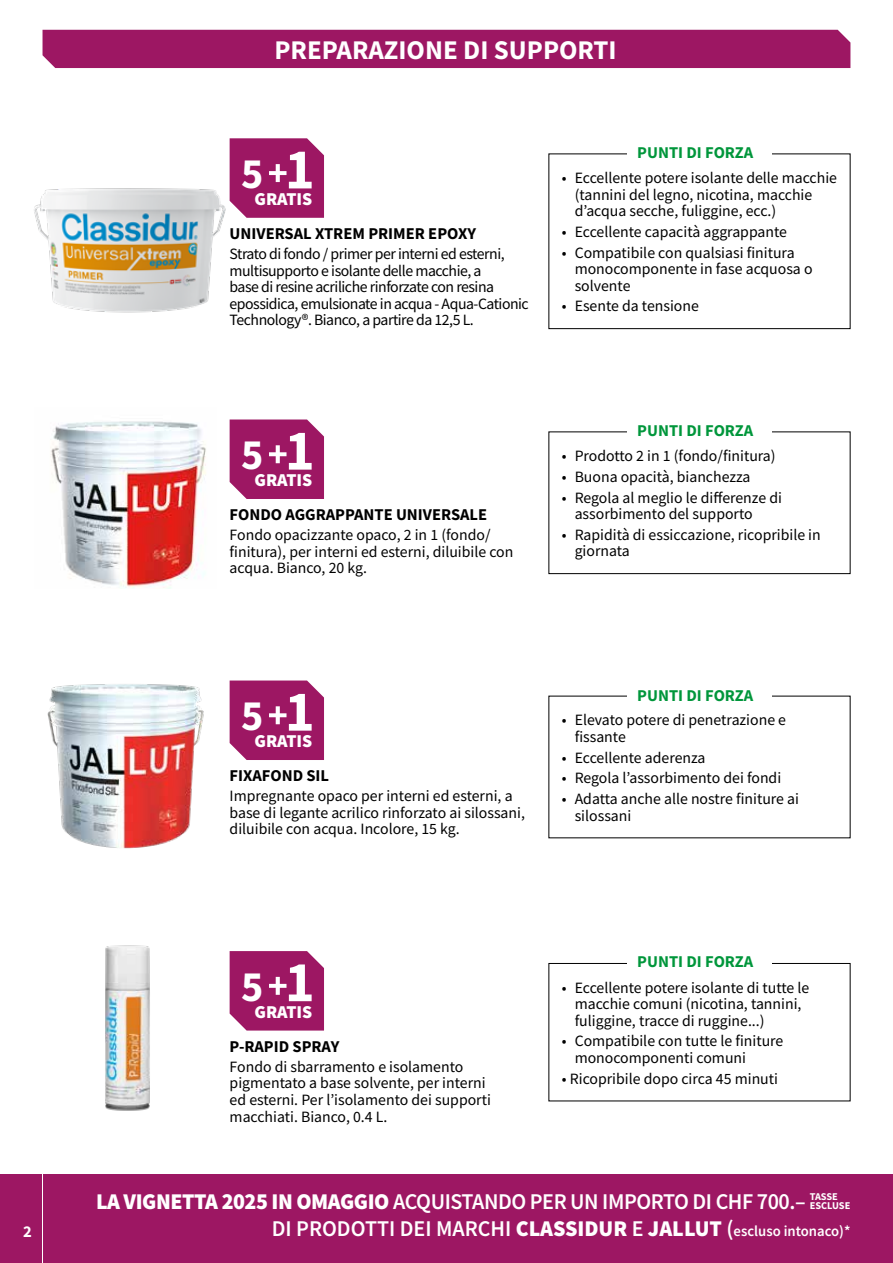
<style>
.page{position:relative;width:893px;height:1263px;background:#fff}
.page>*{position:absolute;margin:0;border:0;box-sizing:border-box;transform-origin:0 0}
.t1{font:700 56.25px "Source Sans Pro";color:#fff}
.t2{font:700 42.15px "Source Sans Pro";color:#fff}
.t3{font:700 27px "Source Sans Pro";color:#fff}
.t4{font:600 22.5px "Source Sans Pro";letter-spacing:-.02em;color:#fff}
.t5{font:600 22.5px "Source Sans Pro";color:#fff}
.t6{font:900 18.15px "Source Sans Pro";color:#fff}
.t7{font:700 16.5px "Source Sans Pro";color:#000}
.t8{font:700 16.5px "Source Sans Pro";color:#00963b}
.t9{font:700 16.5px "Source Sans Pro";color:#fff}
.t10{font:15.75px/16.5px "Source Sans Pro";color:#000}
.t11{font:15.75px/16.5px "Source Sans Pro";letter-spacing:-.03em;color:#000}
.t12{font:700 10.35px "Source Sans Pro";color:#fff}
.s1{font-weight:900}
.s2{font-size:15px}
</style>
<div class="page">
<div style="left:43px;top:30px;width:807px;height:38px;background:#9d1763"></div>
<svg style="left:230px;top:419px;width:94px;height:80px;background:#a2256c"></svg>
<svg style="left:230px;top:951px;width:94px;height:79px;background:#a2236b"></svg>
<svg style="left:230px;top:138px;width:94px;height:80px;background:#a2256c"></svg>
<svg style="left:230px;top:680px;width:94px;height:80px;background:#a2256c"></svg>
<div style="left:549px;top:154px;width:301px;height:175px;border:1px solid #000"></div>
<div style="left:627px;top:138px;width:145px;height:28px;background:#fff"></div>
<div style="left:549px;top:432px;width:301px;height:142px;border:1px solid #000"></div>
<div style="left:627px;top:411px;width:145px;height:37px;background:#fff"></div>
<img style="left:34px;top:188px;width:192px;height:125px">
<img style="left:47px;top:684px;width:157px;height:165px">
<img style="left:51px;top:421px;width:155px;height:167px">
<img style="left:105px;top:945px;width:45px;height:166px">
<div style="left:43px;top:1175px;width:850px;height:88px;background:#9d1763"></div>
<div style="left:0;top:1175px;width:41px;height:88px;background:#9d1763"></div>
<h3 class="t3" style="left:274px;top:32px;width:344px">PREPARAZIONE DI SUPPORTI</h3>
<h1 class="t1" style="left:285px;top:132px;width:31px">1</h1>
<h2 class="t2" style="left:241px;top:146px;width:24px">5</h2>
<p class="t6" style="left:255px;top:186px;width:59px">GRATIS</p>
<p class="t7" style="left:230px;top:222px;width:248px">UNIVERSAL XTREM PRIMER EPOXY</p>
<p class="t11" style="left:230px;top:246px;width:301px">Strato di fondo / primer per interni ed esterni, multisupporto e isolante delle macchie, a<br>base di resine acriliche rinforzate con resina epossidica, emulsionate in acqua - Aqua-Cationic Technology®. Bianco, a partire da 12,5 L.</p>
<p class="t8" style="left:637px;top:142px;width:118px">PUNTI DI FORZA</p>
<p class="t10" style="left:575px;top:169px;width:264px;text-indent:-13px">• Eccellente potere isolante delle macchie (tannini del legno, nicotina, macchie d’acqua secche, fuliggine, ecc.)</p>
<p class="t10" style="left:562px;top:223px;width:227px">• Eccellente capacità aggrappante</p>
<p class="t10" style="left:575px;top:244px;width:239px;text-indent:-13px">• Compatibile con qualsiasi finitura monocomponente in fase acquosa o solvente</p>
<p class="t10" style="left:562px;top:298px;width:138px">• Esente da tensione</p>
<h1 class="t1" style="left:285px;top:413px;width:31px">1</h1>
<h2 class="t2" style="left:241px;top:427px;width:24px">5</h2>
<p class="t6" style="left:255px;top:467px;width:59px">GRATIS</p>
<p class="t7" style="left:230px;top:503px;width:259px">FONDO AGGRAPPANTE UNIVERSALE</p>
<p class="t10" style="left:230px;top:527px;width:285px">Fondo opacizzante opaco, 2 in 1 (fondo/ finitura), per interni ed esterni, diluibile con acqua. Bianco, 20 kg.</p>
<p class="t8" style="left:637px;top:419px;width:118px">PUNTI DI FORZA</p>
<p class="t10" style="left:562px;top:447px;width:215px">• Prodotto 2 in 1 (fondo/finitura)</p>
<p class="t10" style="left:562px;top:468px;width:190px">• Buona opacità, bianchezza</p>
<p class="t10" style="left:575px;top:489px;width:209px;text-indent:-13px">• Regola al meglio le differenze di assorbimento del supporto</p>
<p class="t10" style="left:575px;top:526px;width:248px;text-indent:-13px">• Rapidità di essiccazione, ricopribile in giornata</p>
<h1 class="t1" style="left:285px;top:674px;width:31px">1</h1>
<h2 class="t2" style="left:241px;top:688px;width:24px">5</h2>
<p class="t6" style="left:255px;top:728px;width:59px">GRATIS</p>
<p class="t7" style="left:230px;top:764px;width:101px">FIXAFOND SIL</p>
<p class="t10" style="left:230px;top:788px;width:297px">Impregnante opaco per interni ed esterni, a base di legante acrilico rinforzato ai silossani, diluibile con acqua. Incolore, 15 kg.</p>
<p class="t8" style="left:637px;top:684px;width:118px">PUNTI DI FORZA</p>
<p class="t10" style="left:575px;top:712px;width:213px;text-indent:-13px">• Elevato potere di penetrazione e fissante</p>
<p class="t10" style="left:562px;top:749px;width:145px">• Eccellente aderenza</p>
<p class="t10" style="left:562px;top:770px;width:221px">• Regola l’assorbimento dei fondi</p>
<p class="t10" style="left:575px;top:790px;width:226px;text-indent:-13px">• Adatta anche alle nostre finiture ai silossani</p>
<h1 class="t1" style="left:285px;top:944px;width:31px">1</h1>
<h2 class="t2" style="left:241px;top:958px;width:24px">5</h2>
<p class="t6" style="left:255px;top:999px;width:59px">GRATIS</p>
<p class="t7" style="left:230px;top:1035px;width:111px">P-RAPID SPRAY</p>
<p class="t10" style="left:230px;top:1058px;width:263px">Fondo di sbarramento e isolamento pigmentato a base solvente, per interni ed esterni. Per l’isolamento dei supporti macchiati. Bianco, 0.4 L.</p>
<p class="t8" style="left:637px;top:951px;width:118px">PUNTI DI FORZA</p>
<p class="t10" style="left:575px;top:979px;width:236px;text-indent:-13px">• Eccellente potere isolante di tutte le macchie comuni (nicotina, tannini, fuliggine, tracce di ruggine...)</p>
<p class="t10" style="left:575px;top:1033px;width:210px;text-indent:-13px">• Compatibile con tutte le finiture monocomponenti comuni</p>
<p class="t10" style="left:562px;top:1070px;width:218px">• Ricopribile dopo circa 45 minuti</p>
<h3 class="t4" style="left:96px;top:1187px;width:743px"><span class="s1">LA VIGNETTA 2025 IN OMAGGIO</span> ACQUISTANDO PER UN IMPORTO DI CHF 700.– <sup>TASSE</sup></h3>
<p class="t12" style="left:810px;top:1199px;width:42px">ESCLUSE</p>
<p class="t9" style="left:23px;top:1221px;width:10px">2</p>
<h3 class="t5" style="left:272px;top:1214px;width:580px">DI PRODOTTI DEI MARCHI <span class="s1">CLASSIDUR</span> E <span class="s1">JALLUT</span> (<span class="s2">escluso intonaco)*</span></h3>
</div>
